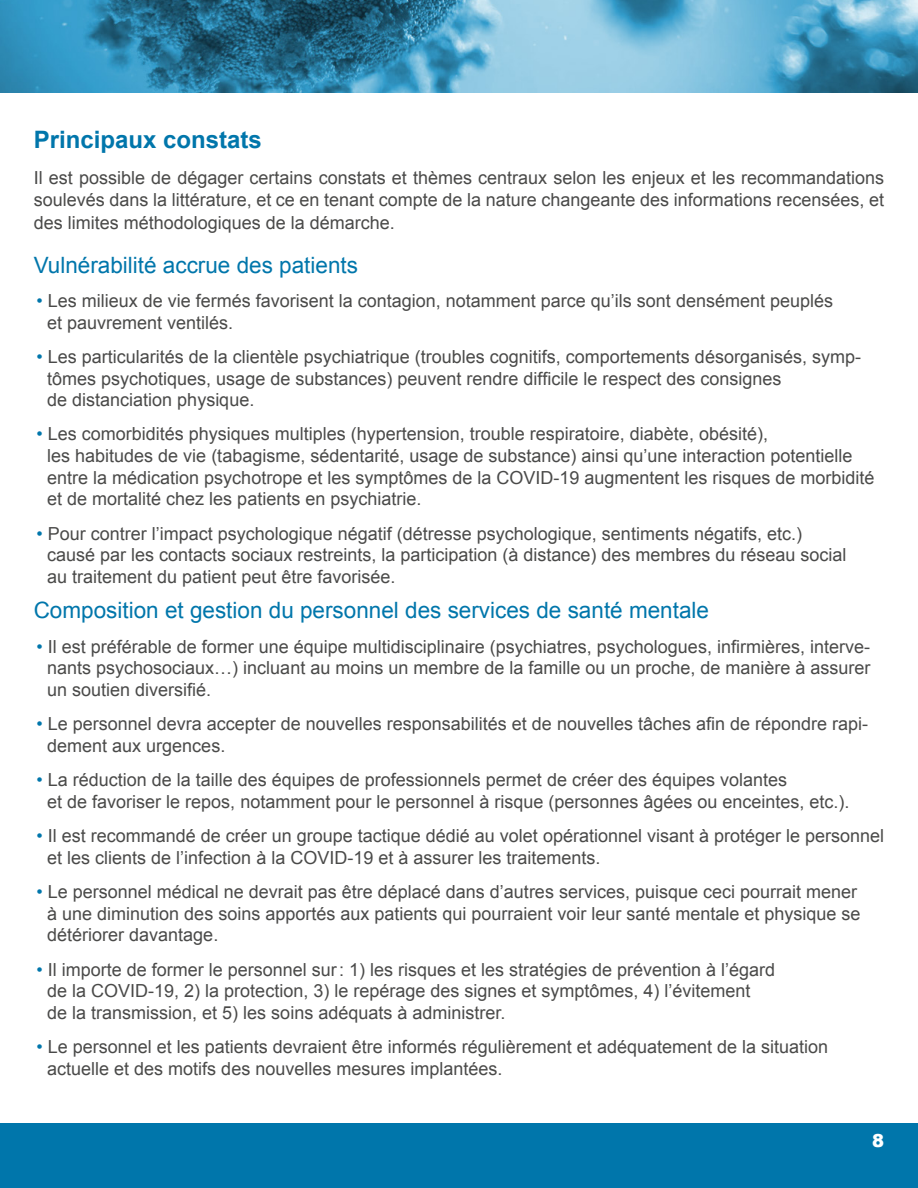
<style>
.page{position:relative;width:918px;height:1188px;background:#fff}
.page>*{position:absolute;margin:0;border:0;box-sizing:border-box;transform-origin:0 0}
.titre{font:700 24px "Arial";color:#0076ab}
.Style_de_paragraphe{font:22.5px "Arial";color:#0076ab}
.puces_1_colonne{font:18px/21.6px "Arial";color:#4a4a49}
.Texte_courant{font:18px/22.5px "Arial";color:#4a4a49;text-align:justify}
.t1{font:900 18px "Arial";color:#fff}
.s1{color:#0076ab}
</style>
<div class="page">
<div style="left:0;top:1123px;width:918px;height:65px;background:#0076ab"></div>
<img style="left:0;top:0;width:918px;height:93px">
<p class="titre" style="left:34px;top:124px;width:230px">Principaux constats</p>
<p class="Texte_courant" style="left:34px;top:166px;width:852px">Il est possible de dégager certains constats et thèmes centraux selon les enjeux et les recommandations soulevés dans la littérature, et ce en tenant compte de la nature changeante des informations recensées, et des limites méthodologiques de la démarche.</p>
<p class="Style_de_paragraphe" style="left:34px;top:250px;width:326px">Vulnérabilité accrue des patients</p>
<p class="puces_1_colonne" style="left:47px;top:290px;width:787px;text-indent:-11px"><span class="s1">•</span> Les milieux de vie fermés favorisent la contagion, notamment parce qu’ils sont densément peuplés et pauvrement ventilés.</p>
<p class="puces_1_colonne" style="left:47px;top:346px;width:815px;text-indent:-11px"><span class="s1">•</span> Les particularités de la clientèle psychiatrique (troubles cognitifs, comportements désorganisés, symp&shy;tômes psychotiques, usage de substances) peuvent rendre difficile le respect des consignes<br>de distanciation physique.</p>
<p class="puces_1_colonne" style="left:47px;top:424px;width:829px;text-indent:-11px"><span class="s1">•</span> Les comorbidités physiques multiples (hypertension, trouble respiratoire, diabète, obésité),<br>les habitudes de vie (tabagisme, sédentarité, usage de substance) ainsi qu’une interaction potentielle entre la médication psychotrope et les symptômes de la COVID-19 augmentent les risques de morbidité et de mortalité chez les patients en psychiatrie.</p>
<p class="puces_1_colonne" style="left:47px;top:523px;width:801px;text-indent:-11px"><span class="s1">•</span> Pour contrer l’impact psychologique négatif (détresse psychologique, sentiments négatifs, etc.) causé par les contacts sociaux restreints, la participation (à distance) des membres du réseau social au traitement du patient peut être favorisée.</p>
<p class="Style_de_paragraphe" style="left:34px;top:596px;width:677px">Composition et gestion du personnel des services de santé mentale</p>
<p class="puces_1_colonne" style="left:47px;top:636px;width:825px;text-align:justify;text-indent:-11px"><span class="s1">•</span> Il est préférable de former une équipe multidisciplinaire (psychiatres, psychologues, infirmières, interve&shy;nants psychosociaux…) incluant au moins un membre de la famille ou un proche, de manière à assurer un soutien diversifié.</p>
<p class="puces_1_colonne" style="left:47px;top:713px;width:823px;text-indent:-11px"><span class="s1">•</span> Le personnel devra accepter de nouvelles responsabilités et de nouvelles tâches afin de répondre rapi&shy;dement aux urgences.</p>
<p class="puces_1_colonne" style="left:47px;top:769px;width:804px;text-indent:-11px"><span class="s1">•</span> La réduction de la taille des équipes de professionnels permet de créer des équipes volantes<br>et de favoriser le repos, notamment pour le personnel à risque (personnes âgées ou enceintes, etc.).</p>
<p class="puces_1_colonne" style="left:47px;top:825px;width:838px;text-indent:-11px"><span class="s1">•</span> Il est recommandé de créer un groupe tactique dédié au volet opérationnel visant à protéger le personnel et les clients de l’infection à la COVID-19 et à assurer les traitements.</p>
<p class="puces_1_colonne" style="left:47px;top:881px;width:815px;text-indent:-11px"><span class="s1">•</span> Le personnel médical ne devrait pas être déplacé dans d’autres services, puisque ceci pourrait mener à une diminution des soins apportés aux patients qui pourraient voir leur santé mentale et physique se détériorer davantage.</p>
<p class="puces_1_colonne" style="left:47px;top:959px;width:730px;text-indent:-11px"><span class="s1">•</span> Il importe de former le personnel sur: 1) les risques et les stratégies de prévention à l’égard de la COVID-19, 2) la protection, 3) le repérage des signes et symptômes, 4) l’évitement<br>de la transmission, et 5) les soins adéquats à administrer.</p>
<p class="puces_1_colonne" style="left:47px;top:1036px;width:782px;text-indent:-11px"><span class="s1">•</span> Le personnel et les patients devraient être informés régulièrement et adéquatement de la situation actuelle et des motifs des nouvelles mesures implantées.</p>
<p class="t1" style="left:872px;top:1127px;width:14px">8</p>
</div>
